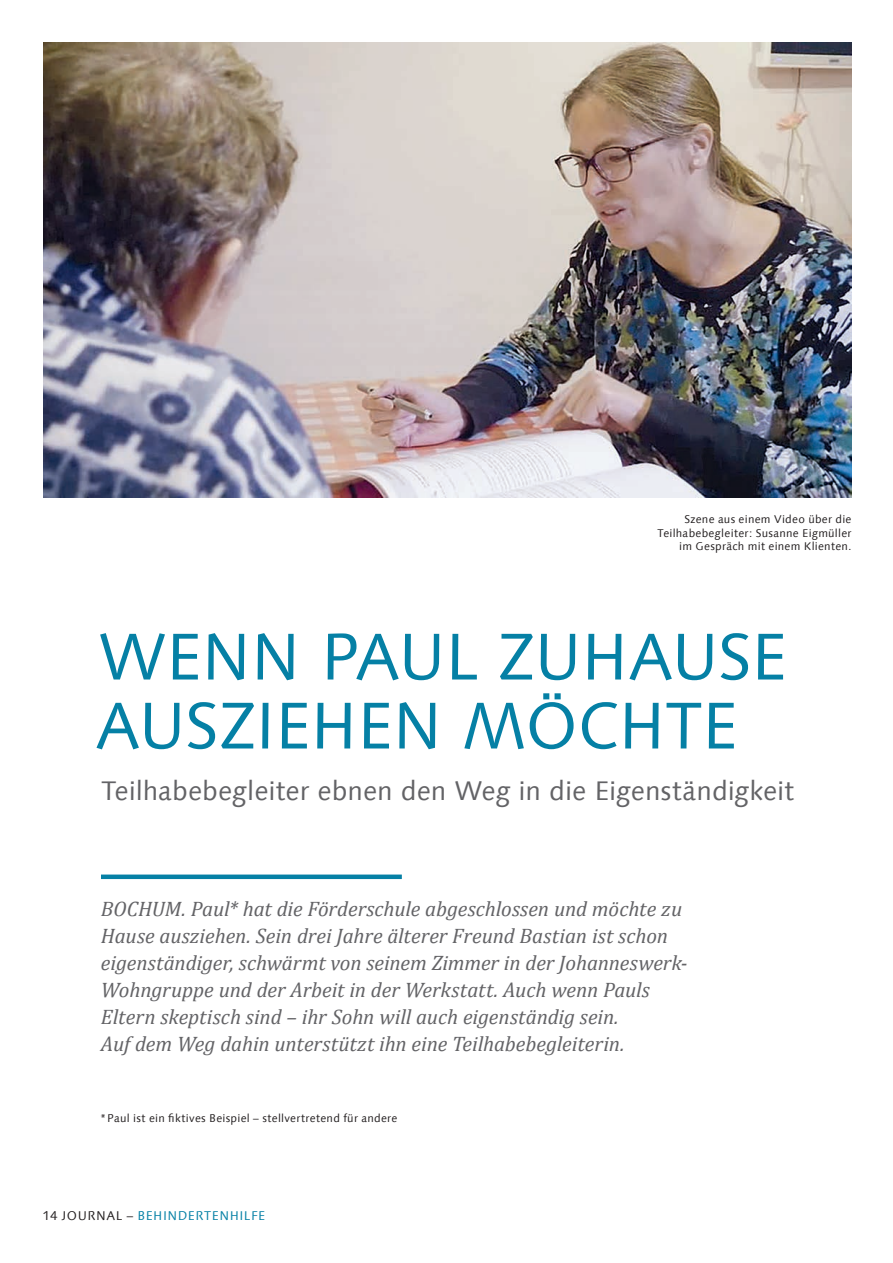
<style>
.page{position:relative;width:893px;height:1263px;background:#fff}
.page>*{position:absolute;margin:0;border:0;box-sizing:border-box;transform-origin:0 0}
.t1{font:66px/69px "Linotype Syntax Com";letter-spacing:-.015em;color:#0580a5}
.t2{font:27px "Linotype Syntax Com";color:#636366}
.t3{font:italic 21px/27px "Cambria";letter-spacing:-.005em;color:#636366}
.t4{font:12.75px "Linotype Syntax Com";letter-spacing:.04em;color:#0580a5}
.t5{font:11.25px/13.5px "Linotype Syntax Com";letter-spacing:.025em;color:#231f20;text-align:right}
.s1{color:#231f20}
</style>
<div class="page">
<img style="left:44px;top:42px;width:807px;height:455px">
<div style="left:101px;top:874px;width:301px;height:5px;background:#0580a5"></div>
<p class="t5" style="left:657px;top:513px;width:195px">Szene aus einem Video über die<br>Teilhabebegleiter: Susanne Eigmüller im Gespräch mit einem Klienten.</p>
<h1 class="t1" style="left:95px;top:622px;width:694px">WENN PAUL ZUHAUSE<br>AUSZIEHEN MÖCHTE</h1>
<p class="t2" style="left:101px;top:773px;width:694px">Teilhabebegleiter ebnen den Weg in die Eigenständigkeit</p>
<p class="t3" style="left:101px;top:894px;width:588px">BOCHUM. Paul* hat die Förderschule abgeschlossen und möchte zu Hause ausziehen. Sein drei Jahre älterer Freund Bastian ist schon eigenständiger, schwärmt von seinem Zimmer in der Johanneswerk-Wohngruppe und der Arbeit in der Werkstatt. Auch wenn Pauls Eltern skeptisch sind – ihr Sohn will auch eigenständig sein.<br>Auf dem Weg dahin unterstützt ihn eine Teilhabebegleiterin.</p>
<p class="t5" style="left:101px;top:1111px;width:298px">*Paul ist ein fiktives Beispiel – stellvertretend für andere</p>
<p class="t4" style="left:43px;top:1207px;width:224px"><span class="s1">14 JOURNAL –</span> BEHINDERTENHILFE</p>
</div>
